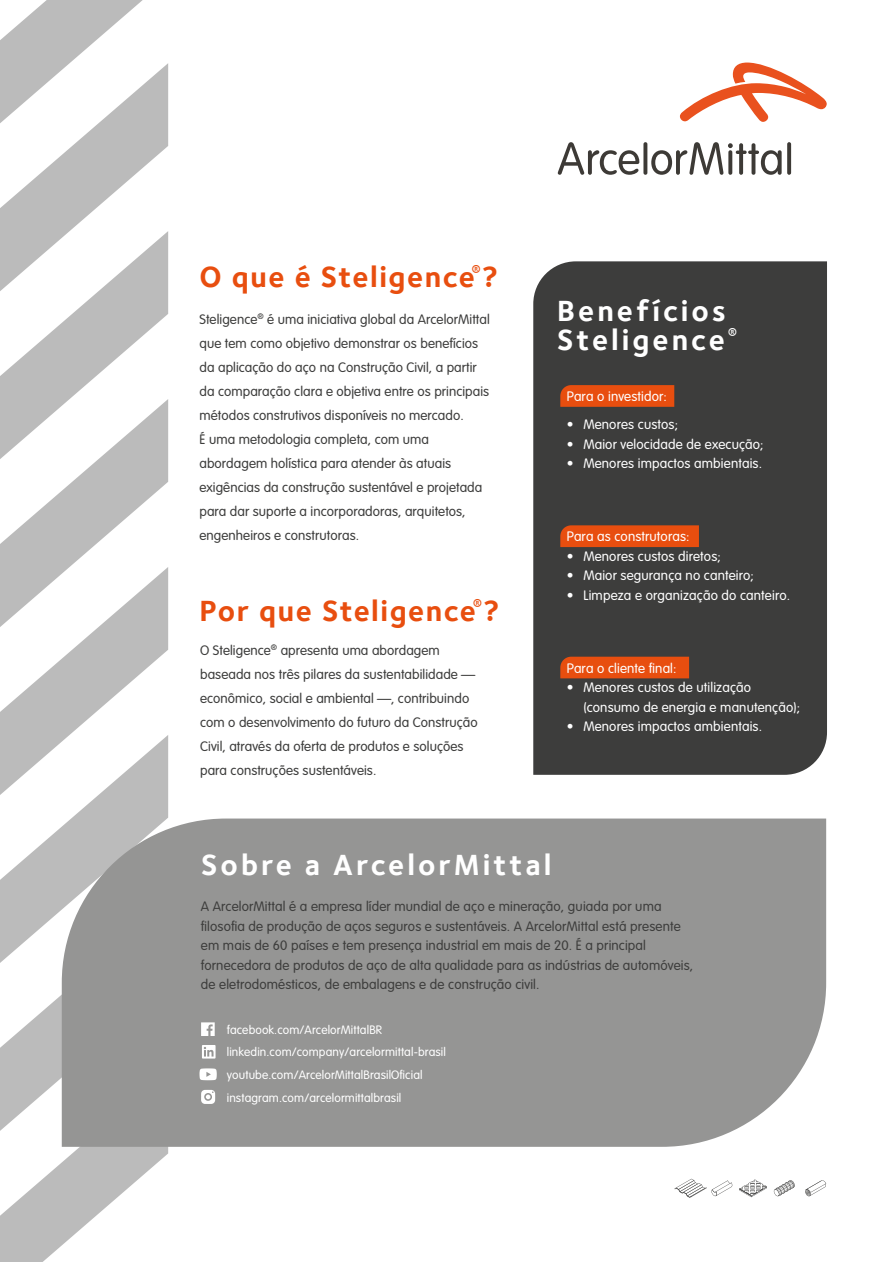
<style>
.page{position:relative;width:889px;height:1262px;background:#fff}
.page>*{position:absolute;margin:0;border:0;box-sizing:border-box;transform-origin:0 0}
.t1{font:700 30px/28.2px "Foundry Sterling";letter-spacing:.1em;color:#fff}
.t2{font:700 30px "Foundry Sterling";letter-spacing:.05em;color:#e84e0f}
.t3{font:300 13.5px/24px "VAG Rounded Std";letter-spacing:.005em;color:#3d3d3c}
.t4{font:300 13.5px/19.5px "VAG Rounded Std";letter-spacing:.01em;color:#fff}
.t5{font:300 12px "VAG Rounded Std";letter-spacing:.01em;color:#fff}
</style>
<div class="page">
<div style="left:168px;top:819px;width:658px;height:328px;background:#959594"></div>
<svg style="left:680px;top:63px;width:147px;height:59px"></svg>
<svg style="left:643px;top:142px;width:4px;height:33px"></svg>
<svg style="left:558px;top:142px;width:81px;height:33px"></svg>
<svg style="left:787px;top:142px;width:4px;height:33px"></svg>
<svg style="left:651px;top:142px;width:131px;height:33px"></svg>
<svg style="left:805px;top:1180px;width:21px;height:17px"></svg>
<svg style="left:774px;top:1180px;width:21px;height:17px"></svg>
<svg style="left:674px;top:1179px;width:58px;height:19px"></svg>
<svg style="left:739px;top:1179px;width:28px;height:18px"></svg>
<svg style="left:201px;top:1090px;width:14px;height:14px"></svg>
<svg style="left:201px;top:1022px;width:14px;height:14px"></svg>
<svg style="left:199px;top:1068px;width:18px;height:12px"></svg>
<svg style="left:202px;top:1045px;width:14px;height:14px"></svg>
<div style="left:533px;top:261px;width:294px;height:514px;background:#3d3d3c"></div>
<svg style="left:560px;top:385px;width:114px;height:22px;background:#e34d10"></svg>
<div style="left:560px;top:525px;width:139px;height:22px;background:#e84e0f"></div>
<div style="left:560px;top:657px;width:129px;height:21px;background:#e84e0f"></div>
<svg style="left:0;top:0;width:168px;height:1262px"></svg>
<h1 class="t2" style="left:199px;top:259px;width:300px">O que é Steligence<sup>®</sup>?</h1>
<p class="t3" style="left:199px;top:307px;width:292px">Steligence<sup>®</sup> é uma iniciativa global da ArcelorMittal que tem como objetivo demonstrar os benefícios da aplicação do aço na Construção Civil, a partir da comparação clara e objetiva entre os principais métodos construtivos disponíveis no mercado.<br>É uma metodologia completa, com uma abordagem holística para atender às atuais exigências da construção sustentável e projetada para dar suporte a incorporadoras, arquitetos, engenheiros e construtoras.</p>
<h1 class="t2" style="left:199px;top:593px;width:301px">Por que Steligence<sup>®</sup>?</h1>
<p class="t3" style="left:200px;top:639px;width:279px">O Steligence<sup>®</sup> apresenta uma abordagem baseada nos três pilares da sustentabilidade — econômico, social e ambiental —, contribuindo com o desenvolvimento do futuro da Construção Civil, através da oferta de produtos e soluções para construções sustentáveis.</p>
<h1 class="t1" style="left:557px;top:297px;width:181px">Benefícios<br>Steligence<sup>®</sup></h1>
<p class="t4" style="left:567px;top:387px;width:102px">Para o investidor:</p>
<p class="t4" style="left:567px;top:415px;width:113px">• Menores custos;</p>
<p class="t4" style="left:567px;top:435px;width:198px">• Maior velocidade de execução;</p>
<p class="t4" style="left:567px;top:454px;width:197px">• Menores impactos ambientais.</p>
<p class="t4" style="left:567px;top:527px;width:124px">Para as construtoras:</p>
<p class="t4" style="left:567px;top:547px;width:155px">• Menores custos diretos;</p>
<p class="t4" style="left:567px;top:566px;width:189px">• Maior segurança no canteiro;</p>
<p class="t4" style="left:567px;top:586px;width:225px">• Limpeza e organização do canteiro.</p>
<p class="t4" style="left:567px;top:659px;width:111px">Para o cliente final:</p>
<p class="t4" style="left:583px;top:678px;width:218px;text-indent:-16px">• Menores custos de utilização (consumo de energia e manutenção);</p>
<p class="t4" style="left:567px;top:717px;width:197px">• Menores impactos ambientais.</p>
<h1 class="t1" style="left:201px;top:851px;width:352px">Sobre a ArcelorMittal</h1>
<p class="t3" style="left:201px;top:897px;width:494px;line-height:19.5px">A ArcelorMittal é a empresa líder mundial de aço e mineração, guiada por uma filosofia de produção de aços seguros e sustentáveis. A ArcelorMittal está presente em mais de 60 países e tem presença industrial em mais de 20. É a principal fornecedora de produtos de aço de alta qualidade para as indústrias de automóveis, de eletrodomésticos, de embalagens e de construção civil.</p>
<p class="t5" style="left:227px;top:1023px;width:157px">facebook.com/ArcelorMittalBR</p>
<p class="t5" style="left:227px;top:1068px;width:197px">youtube.com/ArcelorMittalBrasilOficial</p>
<p class="t5" style="left:227px;top:1045px;width:221px">linkedin.com/company/arcelormittal-brasil</p>
<p class="t5" style="left:227px;top:1090px;width:176px">instagram.com/arcelormittalbrasil</p>
</div>
